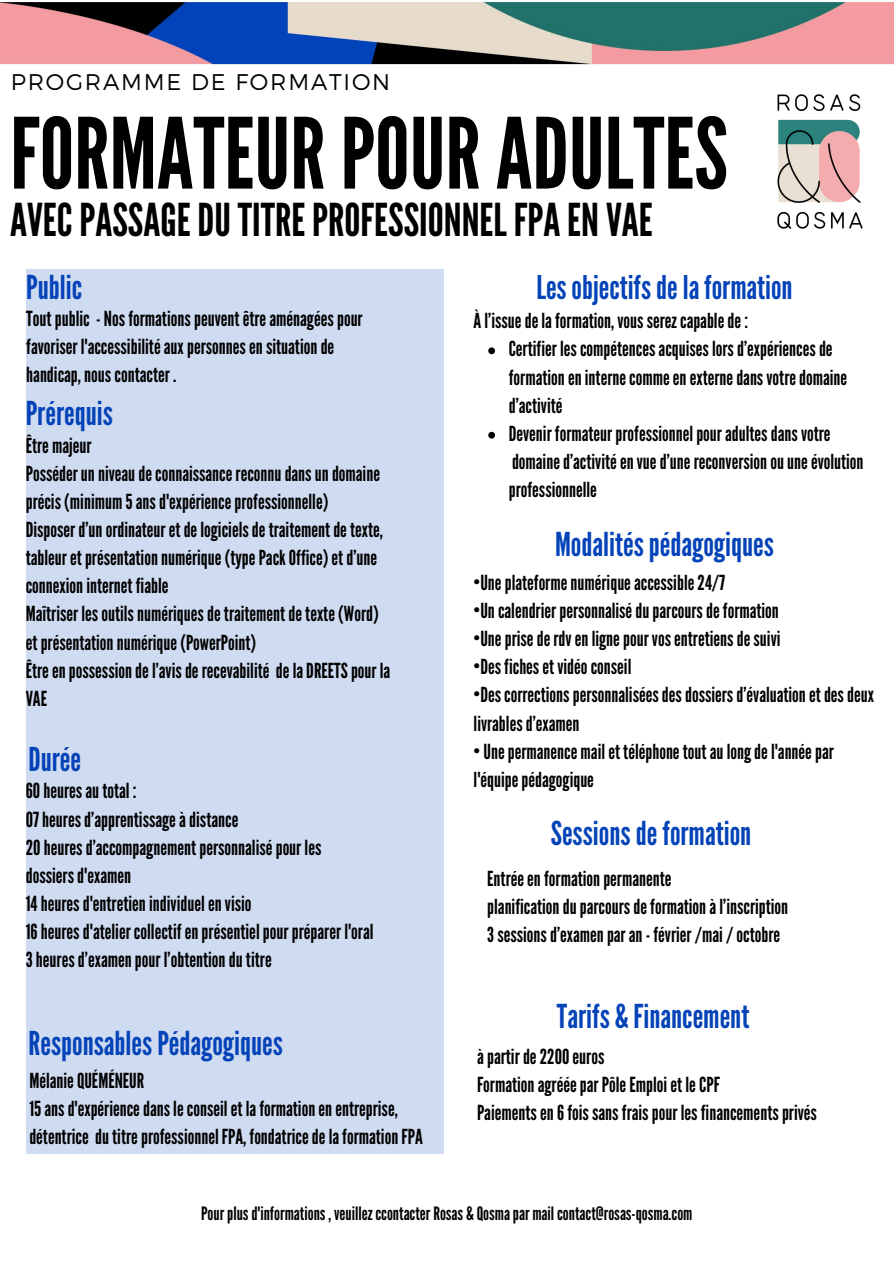
<style>
.page{position:relative;width:894px;height:1264px;background:#fff}
.page>*{position:absolute;margin:0;border:0;box-sizing:border-box;transform-origin:0 0}
.t1{font:97.8px "League Gothic";color:#000}
.t2{font:45.3px "League Gothic";color:#000}
.t3{font:32.85px "League Gothic";color:#0443b8}
.t4{font:32.7px "League Gothic";color:#0443b8}
.t5{font:300 22.65px "Montserrat";letter-spacing:.08em;color:#000}
.t6{font:20.7px/28.2px "League Gothic";color:#000}
.t7{font:18.45px "League Gothic";color:#000}
</style>
<div class="page">
<div style="left:26px;top:269px;width:418px;height:884px;background:#cfdbf1"></div>
<img style="left:0;top:1px;width:893px;height:64px">
<img style="left:777px;top:94px;width:86px;height:135px">
<svg style="left:488px;top:347px;width:7px;height:7px"></svg>
<svg style="left:488px;top:432px;width:7px;height:6px"></svg>
<p class="t5" style="left:11px;top:67px;width:381px">PROGRAMME DE FORMATION</p>
<h1 class="t1" style="left:10px;top:97px;width:719px">FORMATEURPOURADULTES</h1>
<h2 class="t2" style="left:10px;top:193px;width:643px">AVECPASSAGEDUTITREPROFESSIONNEL FPAENVAE</h2>
<h3 class="t3" style="left:26px;top:268px;width:57px">Public</h3>
<p class="t6" style="left:26px;top:305px;width:338px">Toutpublic -Nosformationspeuventêtreaménagéespour favoriser l'accessibilitéauxpersonnesensituationde handicap,nouscontacter .</p>
<h3 class="t3" style="left:26px;top:394px;width:89px">Prérequis</h3>
<p class="t6" style="left:26px;top:431px;width:366px">Être majeur Posséderunniveaudeconnaissancereconnudansundomaine précis(minimum 5ansd'expérienceprofessionnelle)<br>Disposerd’unordinateuretdelogicielsdetraitementdetexte, tableuretprésentationnumérique(typePackOffice)etd’une connexioninternet fiable<br>Maîtriser lesoutilsnumériquesdetraitementdetexte(Word) etprésentationnumérique(PowerPoint)<br>Êtreenpossessiondel’avisderecevabilité delaDREETSpour la VAE</p>
<h3 class="t4" style="left:536px;top:268px;width:258px">Lesobjectifsdelaformation</h3>
<p class="t6" style="left:508px;top:307px;width:356px;text-indent:-35px">Àl’issuedelaformation, vousserezcapablede:<br>Certifier lescompétencesacquiseslorsd’expériencesde formationeninternecommeenexternedansvotredomaine d’activité<br>Devenir formateurprofessionnelpouradultesdansvotre domained’activitéenvued’unereconversionouuneévolution professionnelle</p>
<h3 class="t3" style="left:555px;top:525px;width:220px">Modalitéspédagogiques</h3>
<p class="t6" style="left:473px;top:569px;width:253px">•Uneplateformenumériqueaccessible24/7</p>
<p class="t6" style="left:473px;top:597px;width:307px">•Uncalendrierpersonnaliséduparcoursdeformation</p>
<p class="t6" style="left:473px;top:625px;width:308px">•Uneprisederdvenlignepour vosentretiensdesuivi</p>
<p class="t6" style="left:473px;top:653px;width:159px">•Desficheset vidéoconseil</p>
<p class="t6" style="left:473px;top:681px;width:402px">•Descorrectionspersonnaliséesdesdossiersd’évaluationetdesdeux livrablesd’examen</p>
<p class="t6" style="left:473px;top:737px;width:361px">•Unepermanence mailet téléphonetoutaulongdel'annéepar l'équipepédagogique</p>
<h3 class="t3" style="left:29px;top:740px;width:54px">Durée</h3>
<p class="t6" style="left:26px;top:777px;width:349px">60heuresautotal :<br>07heuresd’apprentissageàdistance 20heuresd’accompagnementpersonnalisépour les dossiersd'examen<br>14heuresd'entretienindividuelenvisio 16heuresd'ateliercollectifenprésentielpourpréparer l'oral 3heuresd’examenpour l’obtentiondutitre</p>
<h3 class="t3" style="left:550px;top:814px;width:202px">Sessionsdeformation</h3>
<p class="t6" style="left:487px;top:864px;width:302px">Entréeenformationpermanente planificationduparcoursdeformationàl’inscription<br>3sessionsd’examenparan- février/mai/octobre</p>
<h3 class="t3" style="left:29px;top:1023px;width:256px">ResponsablesPédagogiques</h3>
<p class="t6" style="left:29px;top:1066px;width:395px">MélanieQUÉMÉNEUR<br>15ansd'expériencedansleconseilet laformationenentreprise, détentrice dutitreprofessionnel FPA, fondatricedelaformationFPA</p>
<h3 class="t3" style="left:557px;top:997px;width:194px">Tarifs &amp; Financement</h3>
<p class="t6" style="left:477px;top:1042px;width:341px">àpartirde2200euros<br>FormationagrééeparPôleEmploiet leCPF<br>Paiementsen6foissansfraispour lesfinancementsprivés</p>
<p class="t7" style="left:201px;top:1202px;width:493px">Pourplusd'informations, veuillezccontacterRosas &amp; Qosmapar mailcontact@rosas-qosma.com</p>
</div>
